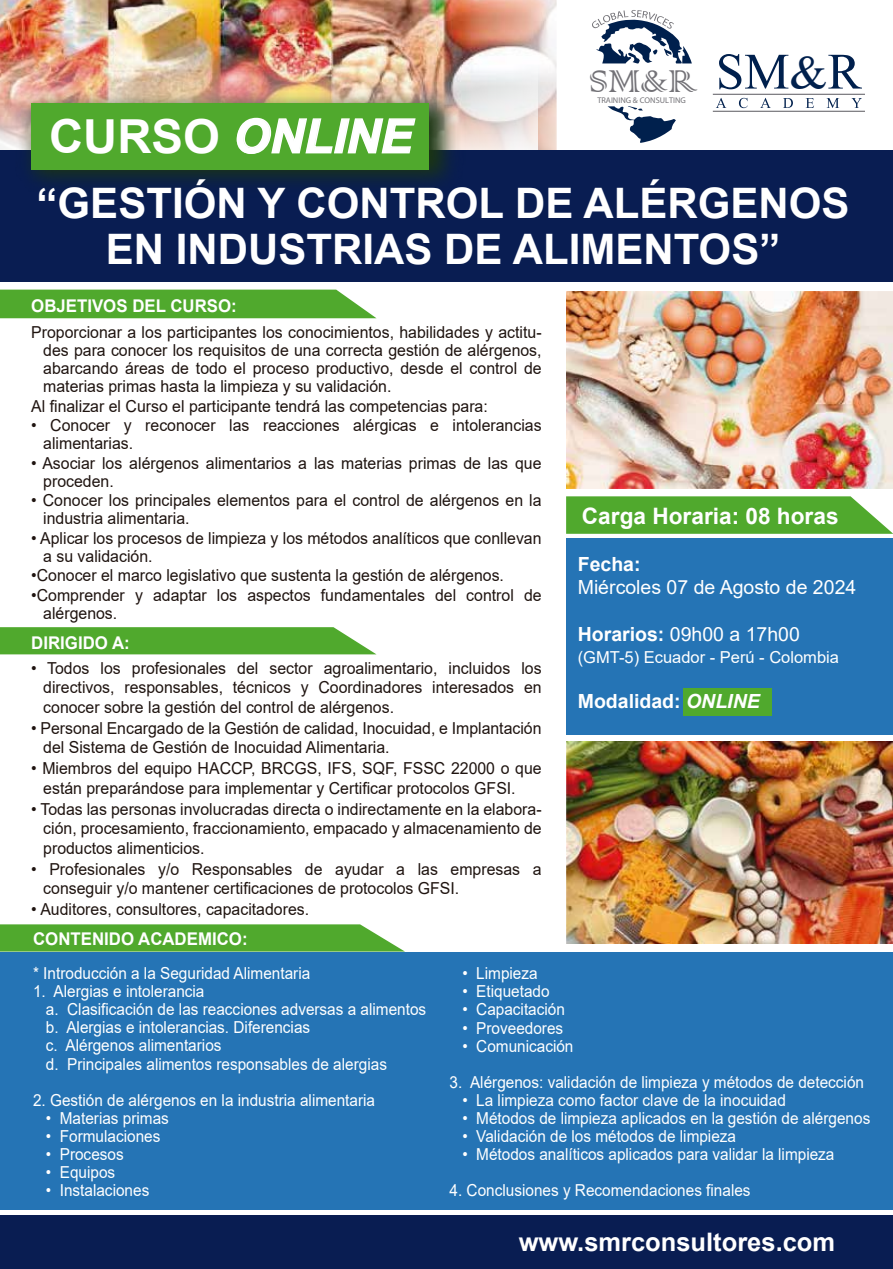
<style>
.page{position:relative;width:893px;height:1269px;background:#fff}
.page>*{position:absolute;margin:0;border:0;box-sizing:border-box;transform-origin:0 0}
.t1{font:51px "Times New Roman";color:#00204d}
.t2{font:italic 700 46.95px "Arial";color:#fff}
.t3{font:700 42px/46.5px "Arial";color:#fff;text-align:center}
.t4{font:42px "Colonna";color:#737277}
.t5{font:700 25.5px "Arial";color:#fff}
.t6{font:700 22.65px "Arial";color:#fff}
.t7{font:19.5px "Arial";color:#fff}
.t8{font:700 19.5px "Arial";color:#fff}
.t9{font:700 17.55px "Arial";color:#fff;scale:.96 1}
.t10{font:16.5px/18px "Arial";color:#1f1410;scale:.96 1}
.t11{font:16.5px/18px "Arial";color:#fff;scale:.93 1}
.t12{font:16.5px "Arial";color:#fff}
.t13{font:8.25px "Myriad Pro";color:#737277}
.s1{font-size:48.9px}
.s2{font-style:normal}
.s3{font-weight:700}
.s4{font-style:italic}
</style>
<div class="page">
<img style="left:0;top:0;width:461px;height:41px">
<img style="left:0;top:41px;width:461px;height:12px">
<div style="left:0;top:952px;width:893px;height:258px;background:#2574b5"></div>
<div style="left:567px;top:538px;width:326px;height:196px;background:#2574b5"></div>
<div style="left:0;top:1215px;width:893px;height:53px;background:#091d52"></div>
<div style="left:0;top:150px;width:893px;height:131px;background:#091d52"></div>
<svg style="left:0;top:627px;width:376px;height:27px;background:#5aae39"></svg>
<svg style="left:461px;top:0;width:231px;height:150px"></svg>
<svg style="left:716px;top:98px;width:10px;height:10px"></svg>
<svg style="left:739px;top:98px;width:9px;height:10px"></svg>
<svg style="left:760px;top:98px;width:11px;height:10px"></svg>
<svg style="left:783px;top:98px;width:10px;height:10px"></svg>
<svg style="left:806px;top:98px;width:8px;height:10px"></svg>
<svg style="left:827px;top:98px;width:12px;height:10px"></svg>
<svg style="left:851px;top:98px;width:11px;height:10px"></svg>
<hr style="left:713px;top:94px;width:152px;height:1px;background:#737277">
<hr style="left:713px;top:111px;width:152px;height:1px;background:#737277">
<svg style="left:566px;top:496px;width:327px;height:38px;background:#5daf3c"></svg>
<svg style="left:0;top:924px;width:404px;height:27px;background:#5bae3a"></svg>
<svg style="left:0;top:289px;width:376px;height:29px;background:#5caf3b"></svg>
<img style="left:0;top:53px;width:497px;height:131px">
<div style="left:31px;top:103px;width:397px;height:66px;background:#50a92d"></div>
<svg style="left:236px;top:117px;width:180px;height:37px"></svg>
<div style="left:683px;top:688px;width:89px;height:27px;background:#50a92d"></div>
<img style="left:567px;top:741px;width:326px;height:202px">
<img style="left:567px;top:292px;width:326px;height:196px">
<h3 class="t4" style="left:589px;top:54px;width:109px">SM&amp;R</h3>
<p class="t13" style="left:597px;top:96px;width:90px">TRAINING &amp; CONSULTING</p>
<h1 class="t1" style="left:716px;top:35px;width:147px">SM<span class="s1">&amp;</span>R</h1>
<h2 class="t2" style="left:49px;top:105px;width:364px"><span class="s2">CURSO</span> ONLINE</h2>
<h3 class="t3" style="left:37px;top:180px;width:814px">“GESTIÓN Y CONTROL DE ALÉRGENOS<br>EN INDUSTRIAS DE ALIMENTOS”</h3>
<p class="t9" style="left:31px;top:293px;width:216px">OBJETIVOS DEL CURSO:</p>
<p class="t10" style="left:43px;top:323px;width:521px;text-align:justify;text-indent:-12px">Proporcionar a los participantes los conocimientos, habilidades y actitu&shy;des para conocer los requisitos de una correcta gestión de alérgenos, abarcando áreas de todo el proceso productivo, desde el control de materias primas hasta la limpieza y su validación.</p>
<p class="t10" style="left:31px;top:397px;width:477px">Al finalizar el Curso el participante tendrá las competencias para:</p>
<p class="t10" style="left:43px;top:416px;width:521px;text-indent:-12px">• Conocer y reconocer las reacciones alérgicas e intolerancias alimentarias.</p>
<p class="t10" style="left:43px;top:454px;width:521px;text-indent:-12px">• Asociar los alérgenos alimentarios a las materias primas de las que proceden.</p>
<p class="t10" style="left:43px;top:491px;width:521px;text-indent:-12px">• Conocer los principales elementos para el control de alérgenos en la industria alimentaria.</p>
<p class="t10" style="left:43px;top:529px;width:521px;text-indent:-12px">• Aplicar los procesos de limpieza y los métodos analíticos que conllevan a su validación.</p>
<p class="t10" style="left:31px;top:566px;width:494px">•Conocer el marco legislativo que sustenta la gestión de alérgenos.</p>
<p class="t10" style="left:43px;top:586px;width:521px;text-indent:-12px">•Comprender y adaptar los aspectos fundamentales del control de alérgenos.</p>
<p class="t9" style="left:31px;top:630px;width:104px">DIRIGIDO A:</p>
<p class="t10" style="left:43px;top:658px;width:521px;line-height:19.5px;text-align:justify;text-indent:-12px">• Todos los profesionales del sector agroalimentario, incluidos los directivos, responsables, técnicos y Coordinadores interesados en conocer sobre la gestión del control de alérgenos.</p>
<p class="t10" style="left:43px;top:718px;width:521px;line-height:19.5px;text-indent:-12px">• Personal Encargado de la Gestión de calidad, Inocuidad, e Implantación del Sistema de Gestión de Inocuidad Alimentaria.</p>
<p class="t10" style="left:43px;top:758px;width:521px;line-height:19.5px;text-indent:-12px">• Miembros del equipo HACCP, BRCGS, IFS, SQF, FSSC 22000 o que están preparándose para implementar y Certificar protocolos GFSI.</p>
<p class="t10" style="left:43px;top:799px;width:521px;line-height:19.5px;text-align:justify;text-indent:-12px">• Todas las personas involucradas directa o indirectamente en la elabora&shy;ción, procesamiento, fraccionamiento, empacado y almacenamiento de productos alimenticios.</p>
<p class="t10" style="left:43px;top:859px;width:521px;line-height:19.5px;text-indent:-12px">• Profesionales y/o Responsables de ayudar a las empresas a conseguir y/o mantener certificaciones de protocolos GFSI.</p>
<p class="t10" style="left:31px;top:900px;width:291px">• Auditores, consultores, capacitadores.</p>
<p class="t9" style="left:33px;top:927px;width:225px">CONTENIDO ACADEMICO:</p>
<h3 class="t6" style="left:582px;top:500px;width:258px">Carga Horaria: 08 horas</h3>
<p class="t8" style="left:578px;top:550px;width:64px">Fecha:</p>
<p class="t7" style="left:578px;top:573px;width:280px">Miércoles 07 de Agosto de 2024</p>
<p class="t7" style="left:578px;top:620px;width:224px"><span class="s3">Horarios:</span> 09h00 a 17h00</p>
<p class="t12" style="left:578px;top:646px;width:263px">(GMT-5) Ecuador - Perú - Colombia</p>
<p class="t8" style="left:578px;top:687px;width:184px">Modalidad: <span class="s4">ONLINE</span></p>
<p class="t11" style="left:33px;top:964px;width:300px">* Introducción a la Seguridad Alimentaria</p>
<p class="t11" style="left:46px;top:982px;width:410px;text-indent:-13px">1. Alergias e intolerancia<br>a. Clasificación de las reacciones adversas a alimentos b. Alergias e intolerancias. Diferencias<br>c. Alérgenos alimentarios<br>d. Principales alimentos responsables de alergias</p>
<p class="t11" style="left:33px;top:1090px;width:369px">2. Gestión de alérgenos en la industria alimentaria</p>
<p class="t11" style="left:46px;top:1108px;width:134px">• Materias primas</p>
<p class="t11" style="left:46px;top:1126px;width:125px">• Formulaciones</p>
<p class="t11" style="left:46px;top:1144px;width:85px">• Procesos</p>
<p class="t11" style="left:46px;top:1162px;width:76px">• Equipos</p>
<p class="t11" style="left:46px;top:1180px;width:113px">• Instalaciones</p>
<p class="t11" style="left:462px;top:964px;width:82px">• Limpieza</p>
<p class="t11" style="left:462px;top:982px;width:95px">• Etiquetado</p>
<p class="t11" style="left:462px;top:1000px;width:112px">• Capacitación</p>
<p class="t11" style="left:462px;top:1018px;width:110px">• Proveedores</p>
<p class="t11" style="left:462px;top:1036px;width:121px">• Comunicación</p>
<p class="t11" style="left:450px;top:1072px;width:447px">3. Alérgenos: validación de limpieza y métodos de detección</p>
<p class="t11" style="left:462px;top:1090px;width:349px">• La limpieza como factor clave de la inocuidad</p>
<p class="t11" style="left:462px;top:1108px;width:440px">• Métodos de limpieza aplicados en la gestión de alérgenos</p>
<p class="t11" style="left:462px;top:1126px;width:296px">• Validación de los métodos de limpieza</p>
<p class="t11" style="left:462px;top:1144px;width:402px">• Métodos analíticos aplicados para validar la limpieza</p>
<p class="t11" style="left:450px;top:1180px;width:325px">4. Conclusiones y Recomendaciones finales</p>
<h3 class="t5" style="left:519px;top:1224px;width:318px">www.smrconsultores.com</h3>
</div>
